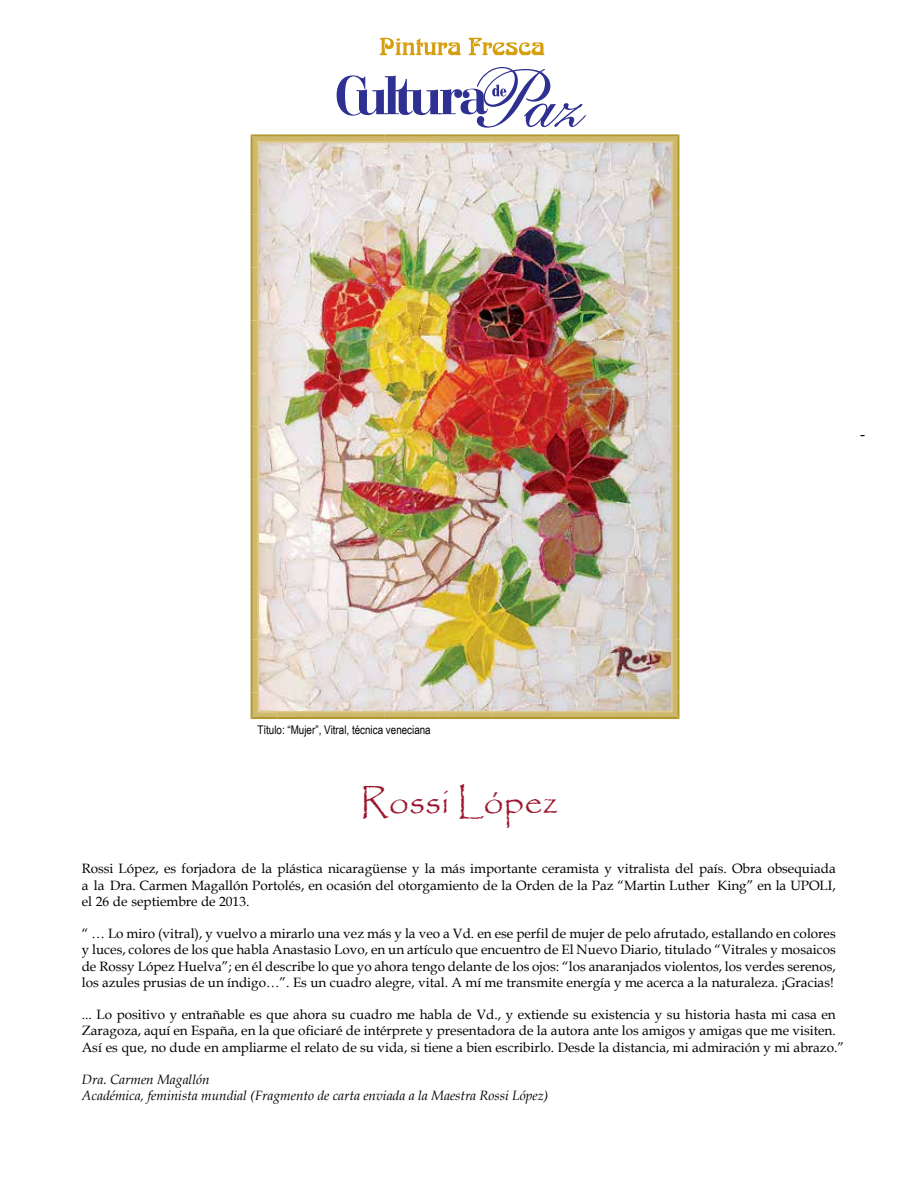
<style>
.page{position:relative;width:918px;height:1188px;background:#fff}
.page>*{position:absolute;margin:0;border:0;box-sizing:border-box;transform-origin:0 0}
.t1{font:36px "Papyrus";color:#9d162e}
.t2{font:15px "Book Antiqua";color:#000}
.t3{font:13.5px/16.2px "Book Antiqua";color:#000;text-align:justify}
.t4{font:italic 13.5px/16.2px "Book Antiqua";color:#000}
.t5{font:12px "Arial Narrow";color:#000}
</style>
<div class="page">
<svg style="left:337px;top:67px;width:249px;height:61px"></svg>
<svg style="left:380px;top:38px;width:81px;height:17px"></svg>
<svg style="left:468px;top:38px;width:77px;height:17px"></svg>
<img style="left:251px;top:134px;width:428px;height:585px">
<p class="t2" style="left:860px;top:424px;width:6px">-</p>
<p class="t5" style="left:257px;top:721px;width:175px">Título: “Mujer”, Vitral, técnica veneciana</p>
<h1 class="t1" style="left:360px;top:779px;width:198px">Rossi López</h1>
<p class="t3" style="left:82px;top:860px;width:756px">Rossi López, es forjadora de la plástica nicaragüense y la más importante ceramista y vitralista del país. Obra obsequiada a la Dra. Carmen Magallón Portolés, en ocasión del otorgamiento de la Orden de la Paz “Martin Luther King” en la UPOLI, el 26 de septiembre de 2013.</p>
<p class="t3" style="left:82px;top:925px;width:756px">“ … Lo miro (vitral), y vuelvo a mirarlo una vez más y la veo a Vd. en ese perfil de mujer de pelo afrutado, estallando en colores y luces, colores de los que habla Anastasio Lovo, en un artículo que encuentro de El Nuevo Diario, titulado “Vitrales y mosaicos de Rossy López Huelva”; en él describe lo que yo ahora tengo delante de los ojos: “los anaranjados violentos, los verdes serenos, los azules prusias de un índigo…”. Es un cuadro alegre, vital. A mí me transmite energía y me acerca a la naturaleza. ¡Gracias!</p>
<p class="t3" style="left:82px;top:1006px;width:764px;text-align:left">... Lo positivo y entrañable es que ahora su cuadro me habla de Vd., y extiende su existencia y su historia hasta mi casa en<br>Zaragoza, aquí en España, en la que oficiaré de intérprete y presentadora de la autora ante los amigos y amigas que me visiten.<br>Así es que, no dude en ampliarme el relato de su vida, si tiene a bien escribirlo. Desde la distancia, mi admiración y mi abrazo.”</p>
<p class="t4" style="left:82px;top:1071px;width:468px">Dra. Carmen Magallón<br>Académica, feminista mundial (Fragmento de carta enviada a la Maestra Rossi López)</p>
</div>
